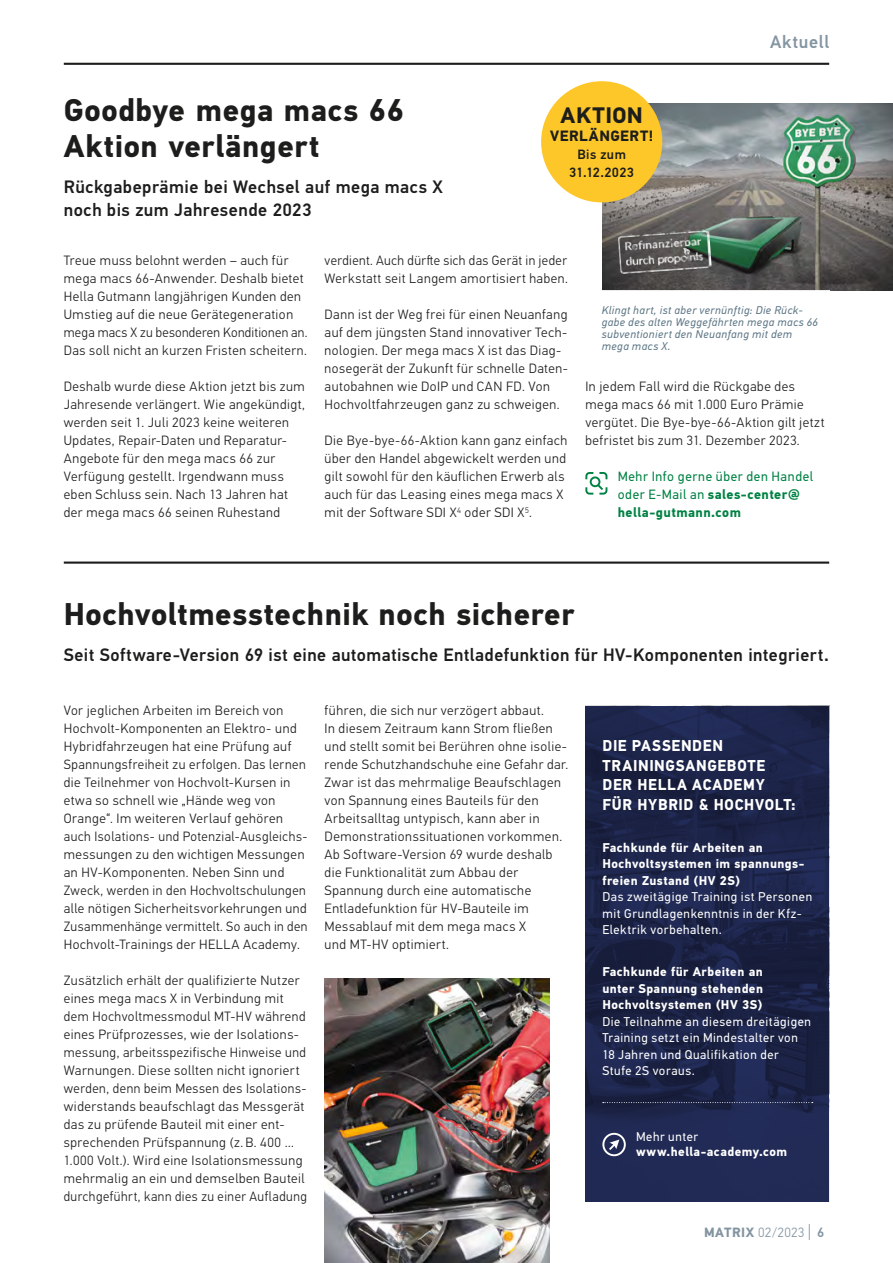
<style>
.page{position:relative;width:893px;height:1263px;background:#fff}
.page>*{position:absolute;margin:0;border:0;box-sizing:border-box;transform-origin:0 0}
.t1{font:700 31.5px/36px "Hella DIN Universal";letter-spacing:.015em;color:#1d1d1b}
.t2{font:700 22.5px "Hella DIN Universal";letter-spacing:.02em;color:#1d1d1b}
.t3{font:500 18px/22.5px "Hella DIN Universal";letter-spacing:.025em;color:#1d1d1b}
.t4{font:500 18px "Hella DIN Universal";letter-spacing:.04em;color:#8495a2}
.t5{font:700 15.75px/19.5px "Hella DIN Universal";letter-spacing:.045em;color:#fff;scale:.95 1}
.t6{font:700 15px "Hella DIN Universal";letter-spacing:.035em;color:#1d1d1b}
.t7{font:300 13.5px/18px "Hella DIN Universal";letter-spacing:.04em;color:#1d1d1b}
.t8{font:13.5px/18px "Hella DIN Universal";letter-spacing:.045em;color:#008244}
.t9{font:500 13.5px/18px "Hella DIN Universal";letter-spacing:.03em;color:#1d1d1b;text-align:center}
.t10{font:300 13.5px "Hella DIN Universal";letter-spacing:.02em;color:#8495a2}
.t11{font:12.75px/16.5px "Hella DIN Universal";letter-spacing:.045em;color:#fff}
.t12{font:700 12.75px/16.5px "Hella DIN Universal";letter-spacing:.035em;color:#fff}
.t13{font:italic 11.25px/12px "Hella DIN Universal";letter-spacing:.04em;color:#5e7786}
.s1{font-weight:700}
.s2{font-size:18px}
.s3{font-weight:500}
</style>
<div class="page">
<hr style="left:64px;top:63px;width:765px;height:2px;background:#1d1d1b">
<svg style="left:585px;top:472px;width:23px;height:23px"></svg>
<img style="left:602px;top:103px;width:291px;height:188px">
<div style="left:541px;top:81px;width:121px;height:121px;background:#fdc72a;border-radius:50%"></div>
<hr style="left:64px;top:561px;width:765px;height:3px;background:#1d1d1b">
<svg style="left:585px;top:706px;width:244px;height:495px;background:#1c244a"></svg>
<svg style="left:603px;top:1102px;width:210px;height:1px"></svg>
<div style="left:602px;top:1133px;width:24px;height:23px;border:2px solid #fff;border-radius:50%"></div>
<svg style="left:609px;top:1139px;width:10px;height:11px"></svg>
<img style="left:618px;top:229px;width:94px;height:47px">
<img style="left:325px;top:978px;width:225px;height:285px">
<h1 class="t1" style="left:64px;top:94px;width:341px">Goodbye mega macs 66<br>Aktion verlängert</h1>
<h3 class="t3" style="left:64px;top:177px;width:381px">Rückgabeprämie bei Wechsel auf mega macs X noch bis zum Jahresende 2023</h3>
<h2 class="t2" style="left:561px;top:101px;width:84px">AKTION</h2>
<p class="t6" style="left:550px;top:126px;width:104px">VERLÄNGERT!</p>
<p class="t9" style="left:569px;top:147px;width:66px">Bis zum<br>31.12.2023</p>
<h3 class="t4" style="left:770px;top:30px;width:61px">Aktuell</h3>
<p class="t7" style="left:64px;top:252px;width:245px">Treue muss belohnt werden – auch für mega macs 66-Anwender. Deshalb bietet Hella Gutmann langjährigen Kunden den Umstieg auf die neue Gerätegeneration mega macs X zu besonderen Konditionen an.<br>Das soll nicht an kurzen Fristen scheitern.</p>
<p class="t7" style="left:64px;top:378px;width:243px">Deshalb wurde diese Aktion jetzt bis zum Jahresende verlängert. Wie angekündigt, werden seit 1. Juli 2023 keine weiteren Updates, Repair-Daten und Reparatur-Angebote für den mega macs 66 zur Verfügung gestellt. Irgendwann muss eben Schluss sein. Nach 13 Jahren hat der mega macs 66 seinen Ruhestand</p>
<p class="t7" style="left:325px;top:252px;width:245px">verdient. Auch dürfte sich das Gerät in jeder<br>Werkstatt seit Langem amortisiert haben.</p>
<p class="t7" style="left:325px;top:306px;width:245px">Dann ist der Weg frei für einen Neuanfang auf dem jüngsten Stand innovativer Tech&shy;nologien. Der mega macs X ist das Diag&shy;nosegerät der Zukunft für schnelle Daten&shy;autobahnen wie DoIP und CAN FD. Von Hochvoltfahrzeugen ganz zu schweigen.</p>
<p class="t7" style="left:325px;top:432px;width:244px">Die Bye-bye-66-Aktion kann ganz einfach über den Handel abgewickelt werden und gilt sowohl für den käuflichen Erwerb als auch für das Leasing eines mega macs X mit der Software SDI X<sup>4</sup> oder SDI X<sup>5</sup>.</p>
<p class="t13" style="left:602px;top:304px;width:218px">Klingt hart, ist aber vernünftig: Die Rück&shy;gabe des alten Weggefährten mega macs 66 subventioniert den Neuanfang mit dem mega macs X.</p>
<p class="t7" style="left:585px;top:378px;width:241px">In jedem Fall wird die Rückgabe des mega macs 66 mit 1.000 Euro Prämie vergütet. Die Bye-bye-66-Aktion gilt jetzt befristet bis zum 31. Dezember 2023.</p>
<p class="t8" style="left:618px;top:468px;width:197px">Mehr Info gerne über den Handel oder E-Mail an <span class="s1">sales-center@ hella-gutmann.com</span></p>
<h1 class="t1" style="left:64px;top:598px;width:512px">Hochvoltmesstechnik noch sicherer</h1>
<h3 class="t3" style="left:64px;top:645px;width:767px">Seit Software-Version 69 ist eine automatische Entladefunktion für HV-Komponenten integriert.</h3>
<p class="t7" style="left:64px;top:702px;width:245px">Vor jeglichen Arbeiten im Bereich von Hochvolt-Komponenten an Elektro- und Hybridfahrzeugen hat eine Prüfung auf Spannungsfreiheit zu erfolgen. Das lernen die Teilnehmer von Hochvolt-Kursen in etwa so schnell wie „Hände weg von Orange“. Im weiteren Verlauf gehören auch Isolations- und Potenzial-Ausgleichs&shy;messungen zu den wichtigen Messungen an HV-Komponenten. Neben Sinn und Zweck, werden in den Hochvoltschulungen alle nötigen Sicherheitsvorkehrungen und Zusammenhänge vermittelt. So auch in den Hochvolt-Trainings der HELLA Academy.</p>
<p class="t7" style="left:64px;top:972px;width:245px">Zusätzlich erhält der qualifizierte Nutzer eines mega macs X in Verbindung mit dem Hochvoltmessmodul MT-HV während eines Prüfprozesses, wie der Isolations&shy;messung, arbeitsspezifische Hinweise und Warnungen. Diese sollten nicht ignoriert werden, denn beim Messen des Isolations&shy;widerstands beaufschlagt das Messgerät das zu prüfende Bauteil mit einer ent&shy;sprechenden Prüfspannung (z. B. 400 … 1.000 Volt.). Wird eine Isolationsmessung mehrmalig an ein und demselben Bauteil durchgeführt, kann dies zu einer Aufladung</p>
<p class="t7" style="left:325px;top:702px;width:245px">führen, die sich nur verzögert abbaut.<br>In diesem Zeitraum kann Strom fließen und stellt somit bei Berühren ohne isolie&shy;rende Schutzhandschuhe eine Gefahr dar.<br>Zwar ist das mehrmalige Beaufschlagen von Spannung eines Bauteils für den Arbeitsalltag untypisch, kann aber in Demonstrationssituationen vorkommen.<br>Ab Software-Version 69 wurde deshalb die Funktionalität zum Abbau der Spannung durch eine automatische Entladefunktion für HV-Bauteile im Messablauf mit dem mega macs X<br>und MT-HV optimiert.</p>
<p class="t5" style="left:603px;top:737px;width:205px">DIE PASSENDEN<br>TRAININGSANGEBOTE<br>DER HELLA ACADEMY<br>FÜR HYBRID &amp; HOCHVOLT:</p>
<p class="t12" style="left:602px;top:840px;width:203px">Fachkunde für Arbeiten an<br>Hochvoltsystemen im spannungs&shy;freien Zustand (HV 2S)</p>
<p class="t11" style="left:602px;top:889px;width:211px">Das zweitägige Training ist Personen mit Grundlagenkenntnis in der Kfz-<br>Elektrik vorbehalten.</p>
<p class="t12" style="left:602px;top:964px;width:162px;text-align:justify">Fachkunde für Arbeiten an unter Spannung stehenden Hochvoltsystemen (HV 3S)</p>
<p class="t11" style="left:602px;top:1014px;width:210px">Die Teilnahme an diesem dreitägigen<br>Training setzt ein Mindestalter von<br>18 Jahren und Qualifikation der<br>Stufe 2S voraus.</p>
<p class="t11" style="left:636px;top:1129px;width:64px">Mehr unter</p>
<p class="t12" style="left:636px;top:1144px;width:153px">www.hella-academy.com</p>
<p class="t10" style="left:704px;top:1224px;width:122px"><span class="s1">MATRIX</span> 02/2023 <span class="s2">|</span> <span class="s3">6</span></p>
</div>
